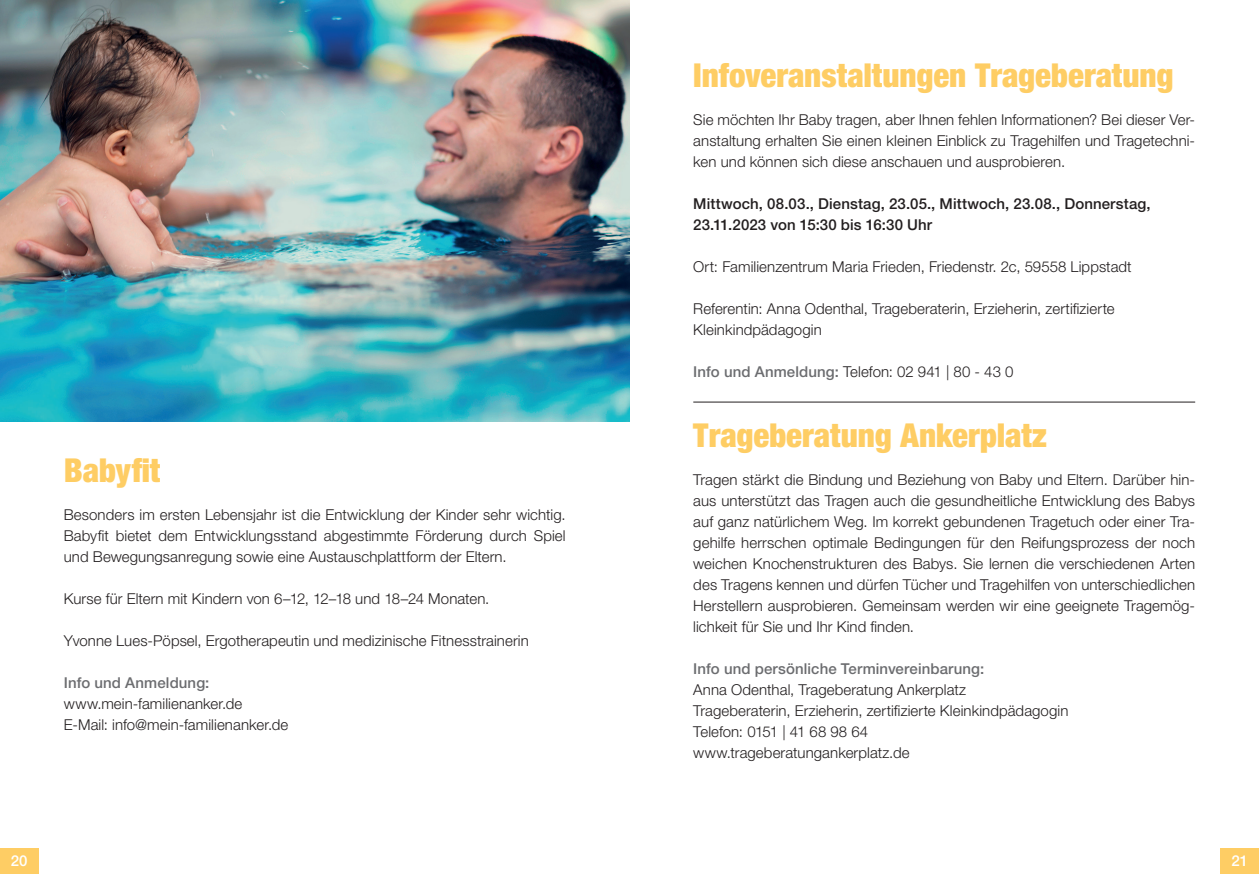
<style>
.page{position:relative;width:1259px;height:893px;background:#fff}
.page>*{position:absolute;margin:0;border:0;box-sizing:border-box;transform-origin:0 0}
.t1{font:900 condensed 33px "Helvetica Neue LT Std";color:#fecd64}
.t2{font:300 15px/21px "Helvetica Neue LT Std";letter-spacing:.005em;color:#231f20;text-align:justify}
.t3{font:500 15px/21px "Helvetica Neue LT Std";letter-spacing:.005em;color:#231f20}
.t4{font:500 15px "Helvetica Neue LT Std";letter-spacing:.005em;color:#6c6d70}
.t5{font:500 15px "Helvetica Neue LT Std";color:#fff}
.s1{font-weight:500;color:#6c6d70}
</style>
<div class="page">
<img style="left:0;top:0;width:629px;height:421px">
<hr style="left:693px;top:402px;width:502px;height:1px;background:#231f20">
<div style="left:0;top:848px;width:38px;height:26px;background:#fecd64"></div>
<div style="left:1220px;top:848px;width:39px;height:26px;background:#fecd64"></div>
<h1 class="t1" style="left:64px;top:450px;width:98px">Babyfit</h1>
<p class="t2" style="left:64px;top:504px;width:503px">Besonders im ersten Lebensjahr ist die Entwicklung der Kinder sehr wichtig.<br>Babyfit bietet dem Entwicklungsstand abgestimmte Förderung durch Spiel und Bewegungsanregung sowie eine Austauschplattform der Eltern.</p>
<p class="t2" style="left:64px;top:588px;width:427px">Kurse für Eltern mit Kindern von 6–12, 12–18 und 18–24 Monaten.</p>
<p class="t2" style="left:64px;top:630px;width:466px">Yvonne Lues-Pöpsel, Ergotherapeutin und medizinische Fitnesstrainerin</p>
<p class="t4" style="left:64px;top:673px;width:147px">Info und Anmeldung:</p>
<p class="t2" style="left:64px;top:693px;width:226px">www.mein-familienanker.de<br>E-Mail: info@mein-familienanker.de</p>
<h1 class="t1" style="left:693px;top:55px;width:482px">Infoveranstaltungen Trageberatung</h1>
<p class="t2" style="left:693px;top:109px;width:503px">Sie möchten Ihr Baby tragen, aber Ihnen fehlen Informationen? Bei dieser Ver&shy;anstaltung erhalten Sie einen kleinen Einblick zu Tragehilfen und Tragetechni&shy;ken und können sich diese anschauen und ausprobieren.</p>
<p class="t3" style="left:693px;top:193px;width:459px">Mittwoch, 08.03., Dienstag, 23.05., Mittwoch, 23.08., Donnerstag,<br>23.11.2023 von 15:30 bis 16:30 Uhr</p>
<p class="t2" style="left:693px;top:256px;width:440px">Ort: Familienzentrum Maria Frieden, Friedenstr. 2c, 59558 Lippstadt</p>
<p class="t2" style="left:693px;top:298px;width:423px">Referentin: Anna Odenthal, Trageberaterin, Erzieherin, zertifizierte<br>Kleinkindpädagogin</p>
<p class="t2" style="left:693px;top:361px;width:322px"><span class="s1">Info und Anmeldung:</span> Telefon: 02 941 | 80 - 43 0</p>
<h1 class="t1" style="left:693px;top:415px;width:355px">Trageberatung Ankerplatz</h1>
<p class="t2" style="left:693px;top:469px;width:503px">Tragen stärkt die Bindung und Beziehung von Baby und Eltern. Darüber hin&shy;aus unterstützt das Tragen auch die gesundheitliche Entwicklung des Babys auf ganz natürlichem Weg. Im korrekt gebundenen Tragetuch oder einer Tra&shy;gehilfe herrschen optimale Bedingungen für den Reifungsprozess der noch weichen Knochenstrukturen des Babys. Sie lernen die verschiedenen Arten des Tragens kennen und dürfen Tücher und Tragehilfen von unterschiedlichen Herstellern ausprobieren. Gemeinsam werden wir eine geeignete Tragemög&shy;lichkeit für Sie und Ihr Kind finden.</p>
<p class="t4" style="left:693px;top:660px;width:292px">Info und persönliche Terminvereinbarung:</p>
<p class="t2" style="left:693px;top:679px;width:376px;text-align:left">Anna Odenthal, Trageberatung Ankerplatz<br>Trageberaterin, Erzieherin, zertifizierte Kleinkindpädagogin Telefon: 0151 | 41 68 98 64 www.trageberatungankerplatz.de</p>
<p class="t5" style="left:11px;top:852px;width:18px">20</p>
<p class="t5" style="left:1231px;top:852px;width:18px">21</p>
</div>
